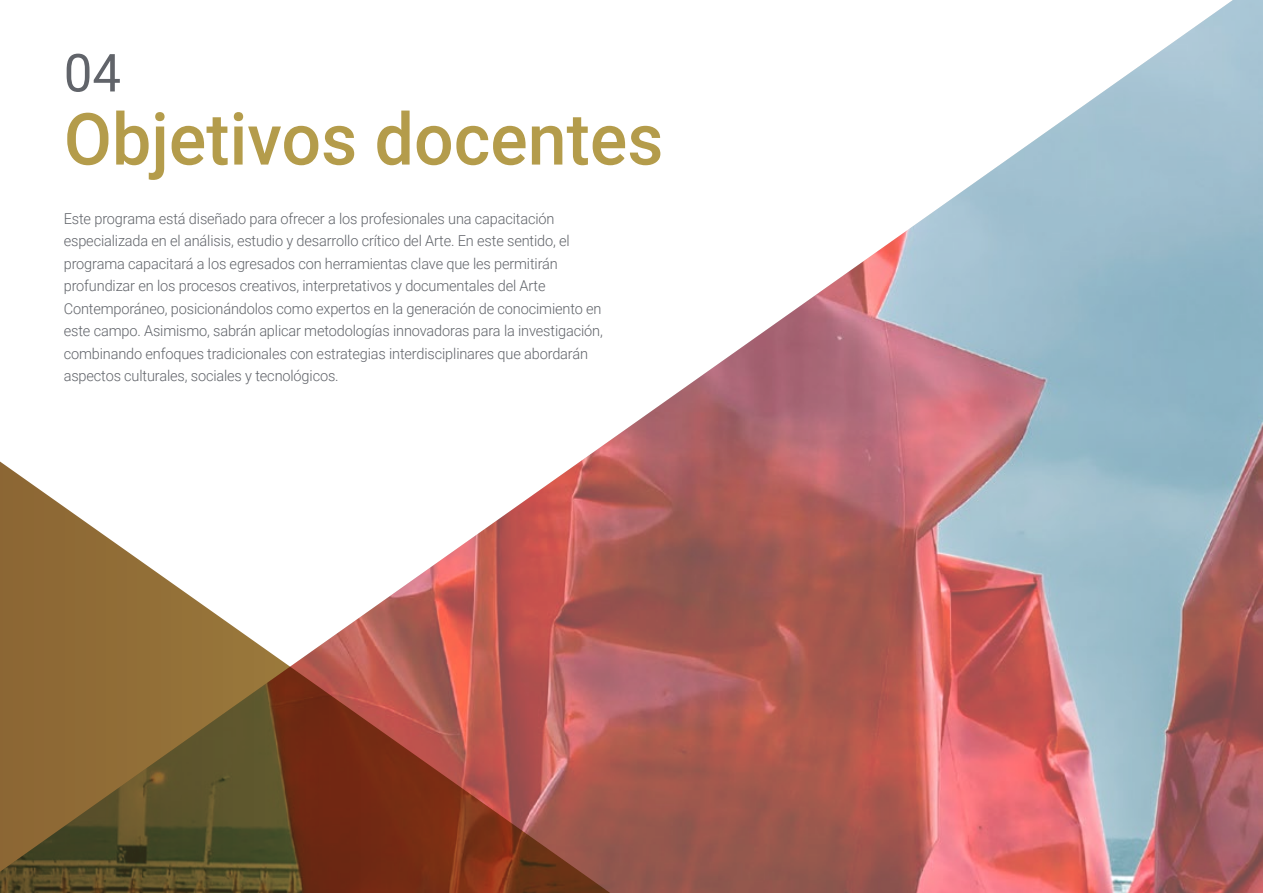
<style>
.page{position:relative;width:1263px;height:893px;background:#fff}
.page>*{position:absolute;margin:0;border:0;box-sizing:border-box;transform-origin:0 0}
.t1{font:500 72px "Roboto";color:#b49c4b}
.t2{font:52.5px "Roboto";color:#61646a}
.t3{font:300 15px/22.5px "Roboto";letter-spacing:-.01em;color:#61646a}
</style>
<div class="page">
<img style="left:602px;top:0;width:661px;height:893px">
<svg style="left:0;top:446px;width:640px;height:447px"></svg>
<h2 class="t2" style="left:64px;top:36px;width:59px">04</h2>
<h1 class="t1" style="left:64px;top:89px;width:601px">Objetivos docentes</h1>
<p class="t3" style="left:64px;top:207px;width:540px">Este programa está diseñado para ofrecer a los profesionales una capacitación especializada en el análisis, estudio y desarrollo crítico del Arte. En este sentido, el programa capacitará a los egresados con herramientas clave que les permitirán profundizar en los procesos creativos, interpretativos y documentales del Arte Contemporáneo, posicionándolos como expertos en la generación de conocimiento en este campo. Asimismo, sabrán aplicar metodologías innovadoras para la investigación, combinando enfoques tradicionales con estrategias interdisciplinares que abordarán aspectos culturales, sociales y tecnológicos.</p>
</div>
